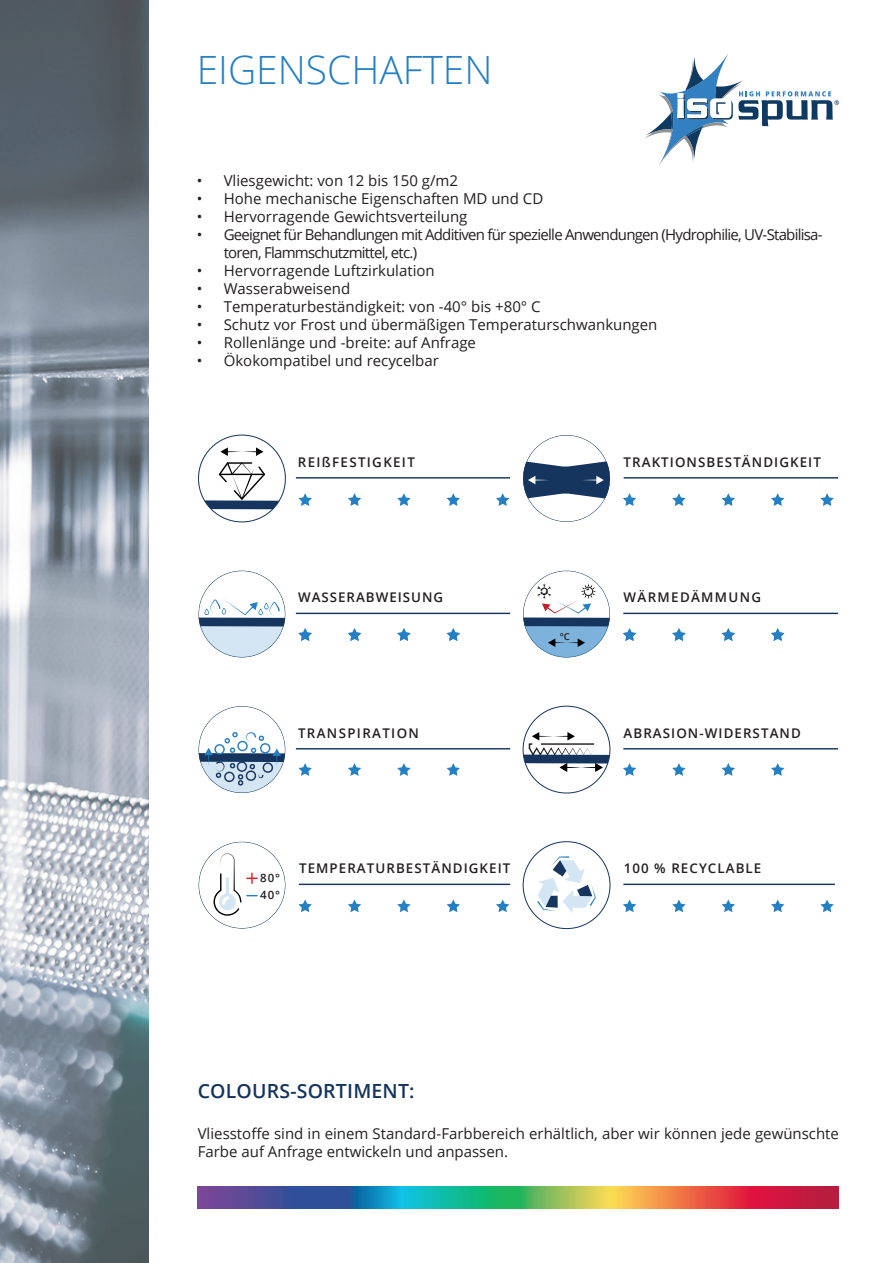
<style>
.page{position:relative;width:893px;height:1263px;background:#fff}
.page>*{position:absolute;margin:0;border:0;box-sizing:border-box;transform-origin:0 0}
.t1{font:300 39px "Open Sans";color:#257fc3}
.t2{font:600 19.5px "Open Sans";letter-spacing:.01em;color:#15345e}
.SOFT{font:15px/18px "Open Sans";color:#231f20}
.SOFT-2{font:15px/18px "Open Sans";letter-spacing:-.05em;color:#231f20}
.t3{font:600 13.35px "Open Sans";letter-spacing:.08em;color:#231f20}
.t4{font:600 13.35px "Open Sans";letter-spacing:.1em;color:#231f20}
.t5{font:600 11.55px/17.2px "Open Sans";color:#231f20}
.t6{font:600 9.6px "Open Sans";color:#231f20}
</style>
<div class="page">
<hr style="left:296px;top:477px;width:214px;height:1px;background:#15345e">
<svg style="left:298px;top:493px;width:14px;height:13px"></svg>
<svg style="left:348px;top:493px;width:13px;height:13px"></svg>
<svg style="left:397px;top:493px;width:14px;height:13px"></svg>
<svg style="left:447px;top:493px;width:13px;height:13px"></svg>
<svg style="left:496px;top:493px;width:13px;height:13px"></svg>
<svg style="left:623px;top:493px;width:13px;height:13px"></svg>
<svg style="left:672px;top:493px;width:14px;height:13px"></svg>
<svg style="left:722px;top:493px;width:13px;height:13px"></svg>
<svg style="left:771px;top:493px;width:13px;height:13px"></svg>
<svg style="left:820px;top:493px;width:14px;height:13px"></svg>
<svg style="left:298px;top:899px;width:14px;height:13px"></svg>
<svg style="left:348px;top:899px;width:13px;height:13px"></svg>
<svg style="left:397px;top:899px;width:14px;height:13px"></svg>
<svg style="left:447px;top:899px;width:13px;height:13px"></svg>
<svg style="left:496px;top:899px;width:13px;height:13px"></svg>
<svg style="left:623px;top:899px;width:13px;height:13px"></svg>
<svg style="left:672px;top:899px;width:14px;height:13px"></svg>
<svg style="left:722px;top:899px;width:13px;height:13px"></svg>
<svg style="left:771px;top:899px;width:13px;height:13px"></svg>
<svg style="left:820px;top:899px;width:14px;height:13px"></svg>
<svg style="left:298px;top:628px;width:14px;height:13px"></svg>
<svg style="left:348px;top:628px;width:13px;height:13px"></svg>
<svg style="left:397px;top:628px;width:14px;height:13px"></svg>
<svg style="left:447px;top:628px;width:13px;height:13px"></svg>
<svg style="left:623px;top:628px;width:13px;height:13px"></svg>
<svg style="left:672px;top:628px;width:14px;height:13px"></svg>
<svg style="left:722px;top:628px;width:13px;height:13px"></svg>
<svg style="left:771px;top:628px;width:13px;height:13px"></svg>
<svg style="left:298px;top:763px;width:14px;height:13px"></svg>
<svg style="left:348px;top:763px;width:13px;height:13px"></svg>
<svg style="left:397px;top:763px;width:14px;height:13px"></svg>
<svg style="left:447px;top:763px;width:13px;height:13px"></svg>
<svg style="left:623px;top:763px;width:13px;height:13px"></svg>
<svg style="left:672px;top:763px;width:14px;height:13px"></svg>
<svg style="left:722px;top:763px;width:13px;height:13px"></svg>
<svg style="left:771px;top:763px;width:13px;height:13px"></svg>
<svg style="left:537px;top:583px;width:59px;height:30px"></svg>
<svg style="left:524px;top:626px;width:85px;height:31px;fill:#7cb2db"></svg>
<svg style="left:548px;top:638px;width:37px;height:9px"></svg>
<div style="left:523px;top:617px;width:87px;height:9px;background:#15345e"></div>
<hr style="left:623px;top:613px;width:215px;height:1px;background:#15345e">
<hr style="left:296px;top:613px;width:214px;height:1px;background:#15345e">
<hr style="left:296px;top:748px;width:214px;height:1px;background:#15345e">
<div style="left:523px;top:754px;width:87px;height:9px;background:#15345e"></div>
<svg style="left:560px;top:763px;width:43px;height:9px"></svg>
<svg style="left:528px;top:732px;width:66px;height:24px"></svg>
<hr style="left:623px;top:748px;width:215px;height:1px;background:#15345e">
<svg style="left:523px;top:460px;width:87px;height:40px"></svg>
<hr style="left:624px;top:477px;width:214px;height:1px;background:#15345e">
<svg style="left:203px;top:500px;width:78px;height:9px"></svg>
<svg style="left:220px;top:447px;width:43px;height:9px"></svg>
<svg style="left:218px;top:462px;width:48px;height:39px"></svg>
<svg style="left:200px;top:626px;width:84px;height:31px;fill:#d4e5f3"></svg>
<div style="left:198px;top:617px;width:87px;height:9px;background:#15345e"></div>
<svg style="left:204px;top:599px;width:76px;height:16px"></svg>
<svg style="left:200px;top:762px;width:84px;height:31px"></svg>
<div style="left:198px;top:753px;width:87px;height:9px;background:#15345e"></div>
<svg style="left:204px;top:731px;width:77px;height:55px"></svg>
<hr style="left:299px;top:884px;width:211px;height:1px;background:#15345e">
<hr style="left:623px;top:884px;width:212px;height:1px;background:#15345e">
<svg style="left:247px;top:873px;width:10px;height:10px"></svg>
<svg style="left:213px;top:853px;width:28px;height:63px"></svg>
<svg style="left:537px;top:856px;width:59px;height:57px"></svg>
<svg style="left:0;top:0;width:149px;height:1263px;background:#8f99a3"></svg>
<img style="left:198px;top:1186px;width:641px;height:23px">
<svg style="left:645px;top:54px;width:194px;height:111px"></svg>
<p class="t1" style="left:197px;top:43px;width:297px">EIGENSCHAFTEN</p>
<p class="SOFT" style="left:197px;top:171px;width:263px">• Vliesgewicht: von 12 bis 150 g/m2</p>
<p class="SOFT" style="left:197px;top:189px;width:348px">• Hohe mechanische Eigenschaften MD und CD</p>
<p class="SOFT" style="left:197px;top:207px;width:272px">• Hervorragende Gewichtsverteilung</p>
<p class="SOFT-2" style="left:224px;top:225px;width:600px;text-indent:-27px">• Geeignet für Behandlungen mit Additiven für spezielle Anwendungen (Hydrophilie, UV-Stabilisa&shy;toren, Flammschutzmittel, etc.)</p>
<p class="SOFT" style="left:197px;top:261px;width:240px">• Hervorragende Luftzirkulation</p>
<p class="SOFT" style="left:197px;top:279px;width:155px">• Wasserabweisend</p>
<p class="SOFT" style="left:197px;top:297px;width:346px">• Temperaturbeständigkeit: von -40° bis +80° C</p>
<p class="SOFT" style="left:197px;top:315px;width:462px">• Schutz vor Frost und übermäßigen Temperaturschwankungen</p>
<p class="SOFT" style="left:197px;top:333px;width:281px">• Rollenlänge und -breite: auf Anfrage</p>
<p class="SOFT" style="left:197px;top:351px;width:244px">• Ökokompatibel und recycelbar</p>
<p class="t4" style="left:298px;top:453px;width:119px">REIßFESTIGKEIT</p>
<p class="t3" style="left:624px;top:453px;width:199px">TRAKTIONSBESTÄNDIGKEIT</p>
<p class="t3" style="left:298px;top:588px;width:147px">WASSERABWEISUNG</p>
<p class="t4" style="left:624px;top:588px;width:139px">WÄRMEDÄMMUNG</p>
<p class="t6" style="left:560px;top:629px;width:12px">°C</p>
<p class="t4" style="left:298px;top:724px;width:122px">TRANSPIRATION</p>
<p class="t3" style="left:624px;top:724px;width:179px">ABRASION-WIDERSTAND</p>
<p class="t5" style="left:260px;top:869px;width:21px">80°<br>40°</p>
<p class="t3" style="left:299px;top:859px;width:213px">TEMPERATURBESTÄNDIGKEIT</p>
<p class="t3" style="left:624px;top:859px;width:139px">100 % RECYCLABLE</p>
<p class="t2" style="left:198px;top:1077px;width:218px">COLOURS-SORTIMENT:</p>
<p class="SOFT" style="left:198px;top:1124px;width:643px">Vliesstoffe sind in einem Standard-Farbbereich erhältlich, aber wir können jede gewünschte<br>Farbe auf Anfrage entwickeln und anpassen.</p>
</div>
